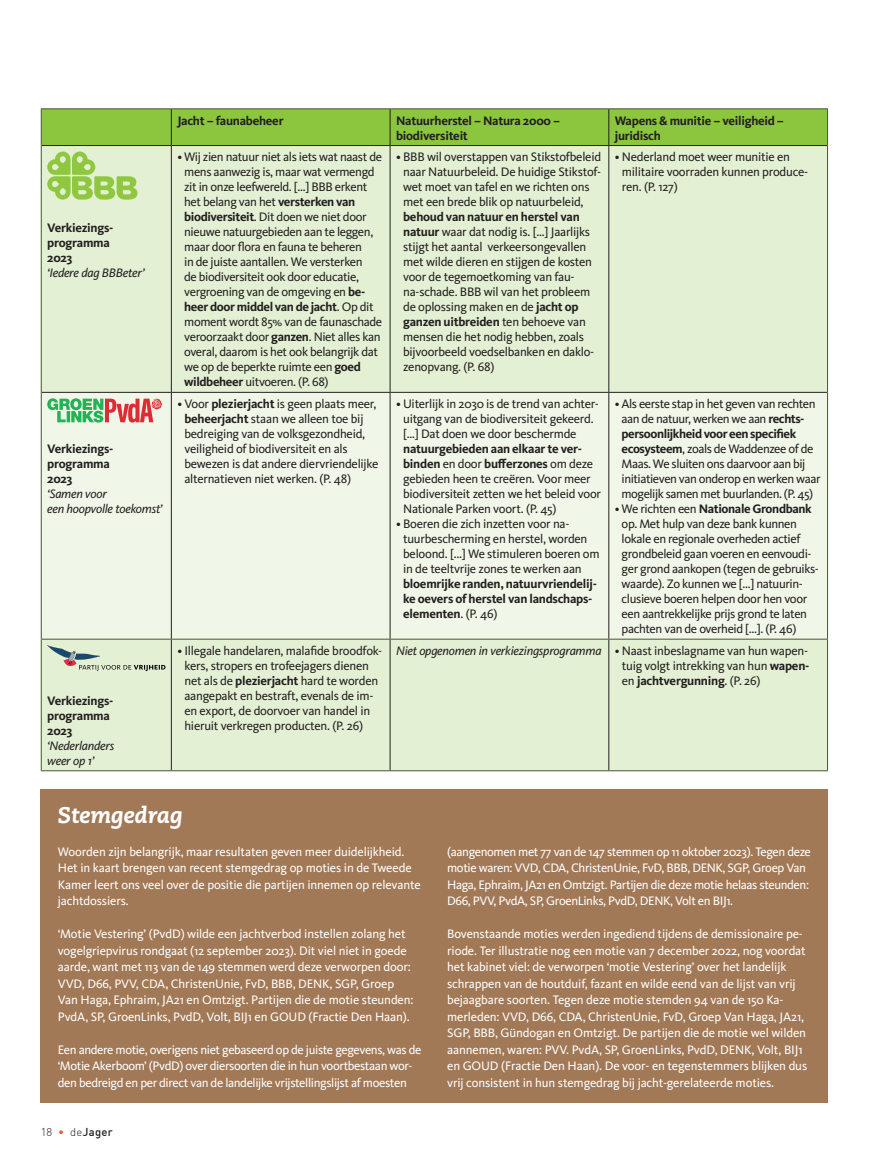
<style>
.page{position:relative;width:892px;height:1167px;background:#fff}
.page>*{position:absolute;margin:0;border:0;box-sizing:border-box;transform-origin:0 0}
.t1{font:italic 800 22.5px "Caecilia";color:#fff}
.t2{font:12.75px/15px "Kievit OT";letter-spacing:-.02em;color:#231f20}
.t3{font:12.75px/16.5px "Kievit OT";letter-spacing:-.01em;color:#fff}
.t4{font:12.75px/16.5px "Kievit OT";letter-spacing:-.03em;color:#fff}
.t5{font:700 12.75px/15px "Kievit OT";letter-spacing:-.02em;color:#231f20}
.t6{font:italic 12.75px/15px "Kievit OT";letter-spacing:-.02em;color:#231f20}
.t7{font:500 11.25px "DIN";letter-spacing:.03em;color:#231f20}
.s1{font-weight:700}
.s2{font-weight:400}
.s3{font-style:italic}
.s4{font-weight:300}
.s5{font-weight:300;color:#f15921}
</style>
<div class="page">
<div style="left:41px;top:789px;width:786px;height:314px;background:#a27957"></div>
<div style="left:42px;top:109px;width:785px;height:36px;background:#8bc63e"></div>
<div style="left:42px;top:146px;width:785px;height:624px;background:#e4f0d4"></div>
<div style="left:42px;top:393px;width:785px;height:245px;background:#f1f7e8"></div>
<hr style="left:171px;top:109px;width:1px;height:36px;background:#231f20">
<hr style="left:389px;top:109px;width:1px;height:36px;background:#231f20">
<hr style="left:608px;top:109px;width:1px;height:36px;background:#231f20">
<hr style="left:42px;top:145px;width:129px;height:1px;background:#231f20">
<hr style="left:171px;top:145px;width:219px;height:1px;background:#231f20">
<hr style="left:171px;top:146px;width:1px;height:246px;background:#231f20">
<hr style="left:390px;top:145px;width:218px;height:1px;background:#231f20">
<hr style="left:389px;top:146px;width:1px;height:246px;background:#231f20">
<hr style="left:608px;top:145px;width:219px;height:1px;background:#231f20">
<hr style="left:608px;top:146px;width:1px;height:246px;background:#231f20">
<hr style="left:42px;top:392px;width:129px;height:1px;background:#231f20">
<hr style="left:171px;top:392px;width:219px;height:1px;background:#231f20">
<hr style="left:171px;top:393px;width:1px;height:245px;background:#231f20">
<hr style="left:390px;top:392px;width:218px;height:1px;background:#231f20">
<hr style="left:389px;top:393px;width:1px;height:245px;background:#231f20">
<hr style="left:608px;top:392px;width:219px;height:1px;background:#231f20">
<hr style="left:608px;top:393px;width:1px;height:245px;background:#231f20">
<hr style="left:171px;top:639px;width:1px;height:131px;background:#231f20">
<hr style="left:389px;top:639px;width:1px;height:131px;background:#231f20">
<hr style="left:608px;top:639px;width:1px;height:131px;background:#231f20">
<hr style="left:41px;top:108px;width:130px;height:1px;background:#475531">
<hr style="left:41px;top:109px;width:1px;height:36px;background:#475531">
<hr style="left:171px;top:108px;width:219px;height:1px;background:#475531">
<hr style="left:390px;top:108px;width:218px;height:1px;background:#475531">
<hr style="left:608px;top:108px;width:219px;height:1px;background:#475531">
<hr style="left:827px;top:109px;width:1px;height:36px;background:#475531">
<hr style="left:41px;top:145px;width:1px;height:247px;background:#475531">
<hr style="left:827px;top:145px;width:1px;height:247px;background:#475531">
<hr style="left:41px;top:392px;width:1px;height:246px;background:#475531">
<hr style="left:827px;top:392px;width:1px;height:246px;background:#475531">
<hr style="left:41px;top:638px;width:130px;height:1px;background:#475531">
<hr style="left:41px;top:639px;width:1px;height:131px;background:#475531">
<hr style="left:171px;top:638px;width:219px;height:1px;background:#475531">
<hr style="left:390px;top:638px;width:218px;height:1px;background:#475531">
<hr style="left:608px;top:638px;width:219px;height:1px;background:#475531">
<hr style="left:827px;top:639px;width:1px;height:131px;background:#475531">
<hr style="left:41px;top:770px;width:130px;height:1px;background:#475531">
<hr style="left:171px;top:770px;width:219px;height:1px;background:#475531">
<hr style="left:390px;top:770px;width:218px;height:1px;background:#475531">
<hr style="left:608px;top:770px;width:219px;height:1px;background:#475531">
<svg style="left:47px;top:151px;width:90px;height:48px;background:#b8db88"></svg>
<svg style="left:47px;top:398px;width:115px;height:24px;background:#b1ae90"></svg>
<svg style="left:47px;top:645px;width:118px;height:26px;background:#c8d3be"></svg>
<p class="t5" style="left:47px;top:220px;width:68px">Verkiezings&shy;programma<br>2023</p>
<p class="t6" style="left:47px;top:265px;width:99px">‘Iedere dag BBBeter’</p>
<p class="t5" style="left:47px;top:441px;width:68px">Verkiezings&shy;programma<br>2023</p>
<p class="t6" style="left:47px;top:486px;width:117px">‘Samen voor<br>een hoopvolle toekomst’</p>
<p class="t5" style="left:47px;top:693px;width:68px">Verkiezings&shy;programma<br>2023</p>
<p class="t6" style="left:47px;top:737px;width:69px">‘Nederlanders weer op 1’</p>
<p class="t5" style="left:177px;top:113px;width:108px">Jacht – faunabeheer</p>
<p class="t5" style="left:396px;top:113px;width:165px">Natuurherstel – Natura 2000 – biodiversiteit</p>
<p class="t5" style="left:614px;top:113px;width:171px">Wapens &amp; munitie – veiligheid – juridisch</p>
<p class="t2" style="left:184px;top:149px;width:199px;text-indent:-7px">• Wij zien natuur niet als iets wat naast de mens aanwezig is, maar wat vermengd zit in onze leefwereld. […] BBB erkent het belang van het <span class="s1">versterken van biodiversiteit</span>. Dit doen we niet door nieuwe natuurgebieden aan te leggen, maar door flora en fauna te beheren<br>in de juiste aantallen. We versterken<br>de biodiversiteit ook door educatie, vergroening van de omgeving en <span class="s1">be&shy;heer door middel van de jacht</span>. Op dit moment wordt 85% van de faunaschade veroorzaakt door <span class="s1">ganzen</span>. Niet alles kan overal, daarom is het ook belangrijk dat we op de beperkte ruimte een <span class="s1">goed wildbeheer</span> uitvoeren. (P. 68)</p>
<p class="t2" style="left:403px;top:149px;width:199px;text-indent:-7px">• BBB wil overstappen van Stikstofbeleid naar Natuurbeleid. De huidige Stikstof&shy;wet moet van tafel en we richten ons met een brede blik op natuurbeleid,</p>
<p class="t2" style="left:403px;top:209px;width:193px"><span class="s1">behoud van natuur en herstel van natuur</span> waar dat nodig is. […] Jaarlijks stijgt het aantal verkeersongevallen met wilde dieren en stijgen de kosten voor de tegemoetkoming van fau&shy;na-schade. BBB wil van het probleem de oplossing maken en de <span class="s1">jacht op ganzen uitbreiden</span> ten behoeve van mensen die het nodig hebben, zoals bijvoorbeeld voedselbanken en daklo&shy;zenopvang. (P. 68)</p>
<p class="t2" style="left:184px;top:396px;width:195px;text-indent:-7px">• Voor <span class="s1">plezierjacht</span> is geen plaats meer, <span class="s1">beheerjacht</span> staan we alleen toe bij bedreiging van de volksgezondheid, veiligheid of biodiversiteit en als bewezen is dat andere diervriendelijke alternatieven niet werken. (P. 48)</p>
<p class="t2" style="left:403px;top:396px;width:197px;text-indent:-7px">• Uiterlijk in 2030 is de trend van achter&shy;uitgang van de biodiversiteit gekeerd. […] Dat doen we door beschermde</p>
<p class="t2" style="left:403px;top:441px;width:199px"><span class="s1">natuurgebieden aan elkaar te ver&shy;binden</span> en door <span class="s1">bufferzones</span> om deze gebieden heen te creëren. Voor meer biodiversiteit zetten we het beleid voor Nationale Parken voort. (P. 45)</p>
<p class="t2" style="left:403px;top:516px;width:198px;text-indent:-7px">• Boeren die zich inzetten voor na&shy;tuurbescherming en herstel, worden beloond. [...] We stimuleren boeren om in de teeltvrije zones te werken aan</p>
<p class="t5" style="left:403px;top:576px;width:195px">bloemrijke randen, natuurvriendelij&shy;ke oevers of herstel van landschaps&shy;elementen<span class="s2">. (P. 46)</span></p>
<p class="t2" style="left:622px;top:149px;width:188px;text-indent:-7px">• Nederland moet weer munitie en militaire voorraden kunnen produce&shy;ren. (P. 127)</p>
<p class="t2" style="left:621px;top:396px;width:200px;text-indent:-7px">• Als eerste stap in het geven van rechten aan de natuur, werken we aan <span class="s1">rechts&shy;persoonlijkheid voor een specifiek ecosysteem</span>, zoals de Waddenzee of de Maas. We sluiten ons daarvoor aan bij initiatieven van onderop en werken waar mogelijk samen met buurlanden. (P. 45)</p>
<p class="t2" style="left:621px;top:501px;width:199px;text-indent:-7px">• We richten een <span class="s1">Nationale Grondbank </span>op. Met hulp van deze bank kunnen lokale en regionale overheden actief grondbeleid gaan voeren en eenvoudi&shy;ger grond aankopen (tegen de gebruiks&shy;waarde). Zo kunnen we […] natuurin&shy;clusieve boeren helpen door hen voor een aantrekkelijke prijs grond te laten pachten van de overheid […]. (P. 46)</p>
<p class="t2" style="left:184px;top:643px;width:199px;text-indent:-7px">• Illegale handelaren, malafide broodfok&shy;kers, stropers en trofeejagers dienen net als de <span class="s1">plezierjacht</span> hard te worden aangepakt en bestraft, evenals de im&shy;en export, de doorvoer van handel in hieruit verkregen producten. (P. 26)</p>
<p class="t2" style="left:622px;top:643px;width:189px;text-align:justify;text-indent:-226px"><span class="s3">Niet opgenomen in verkiezingsprogramma</span> • Naast inbeslagname van hun wapen&shy;tuig volgt intrekking van hun <span class="s1">wapen&shy;</span>en <span class="s1">jachtvergunning</span>. (P. 26)</p>
<h1 class="t1" style="left:58px;top:801px;width:126px">Stemgedrag</h1>
<p class="t3" style="left:58px;top:842px;width:364px">Woorden zijn belangrijk, maar resultaten geven meer duidelijkheid.<br>Het in kaart brengen van recent stemgedrag op moties in de Tweede Kamer leert ons veel over de positie die partijen innemen op relevante jachtdossiers.</p>
<p class="t3" style="left:58px;top:925px;width:357px">‘Motie Vestering’ (PvdD) wilde een jachtverbod instellen zolang het vogelgriepvirus rondgaat (12 september 2023). Dit viel niet in goede aarde, want met 113 van de 149 stemmen werd deze verworpen door:<br>VVD, D66, PVV, CDA, ChristenUnie, FvD, BBB, DENK, SGP, Groep Van Haga, Ephraim, JA21 en Omtzigt. Partijen die de motie steunden:<br>PvdA, SP, GroenLinks, PvdD, Volt, BIJ1 en GOUD (Fractie Den Haan).</p>
<p class="t4" style="left:58px;top:1040px;width:365px">Een andere motie, overigens niet gebaseerd op de juiste gegevens, was de ‘Motie Akerboom’ (PvdD) over diersoorten die in hun voortbestaan wor&shy;den bedreigd en per direct van de landelijke vrijstellingslijst af moesten</p>
<p class="t7" style="left:41px;top:1126px;width:74px"><span class="s4">18</span> <span class="s5">•</span> <span class="s4">de</span>Jager</p>
<p class="t4" style="left:447px;top:842px;width:365px">(aangenomen met 77 van de 147 stemmen op 11 oktober 2023). Tegen deze motie waren: VVD, CDA, ChristenUnie, FvD, BBB, DENK, SGP, Groep Van Haga, Ephraim, JA21 en Omtzigt. Partijen die deze motie helaas steunden:<br>D66, PVV, PvdA, SP, GroenLinks, PvdD, DENK, Volt en BIJ1.</p>
<p class="t3" style="left:447px;top:925px;width:361px">Bovenstaande moties werden ingediend tijdens de demissionaire pe&shy;riode. Ter illustratie nog een motie van 7 december 2022, nog voordat het kabinet viel: de verworpen ‘motie Vestering’ over het landelijk schrappen van de houtduif, fazant en wilde eend van de lijst van vrij bejaagbare soorten. Tegen deze motie stemden 94 van de 150 Ka&shy;merleden: VVD, D66, CDA, ChristenUnie, FvD, Groep Van Haga, JA21, SGP, BBB, Gündogan en Omtzigt. De partijen die de motie wel wilden aannemen, waren: PVV. PvdA, SP, GroenLinks, PvdD, DENK, Volt, BIJ1 en GOUD (Fractie Den Haan). De voor- en tegenstemmers blijken dus vrij consistent in hun stemgedrag bij jacht-gerelateerde moties.</p>
</div>
